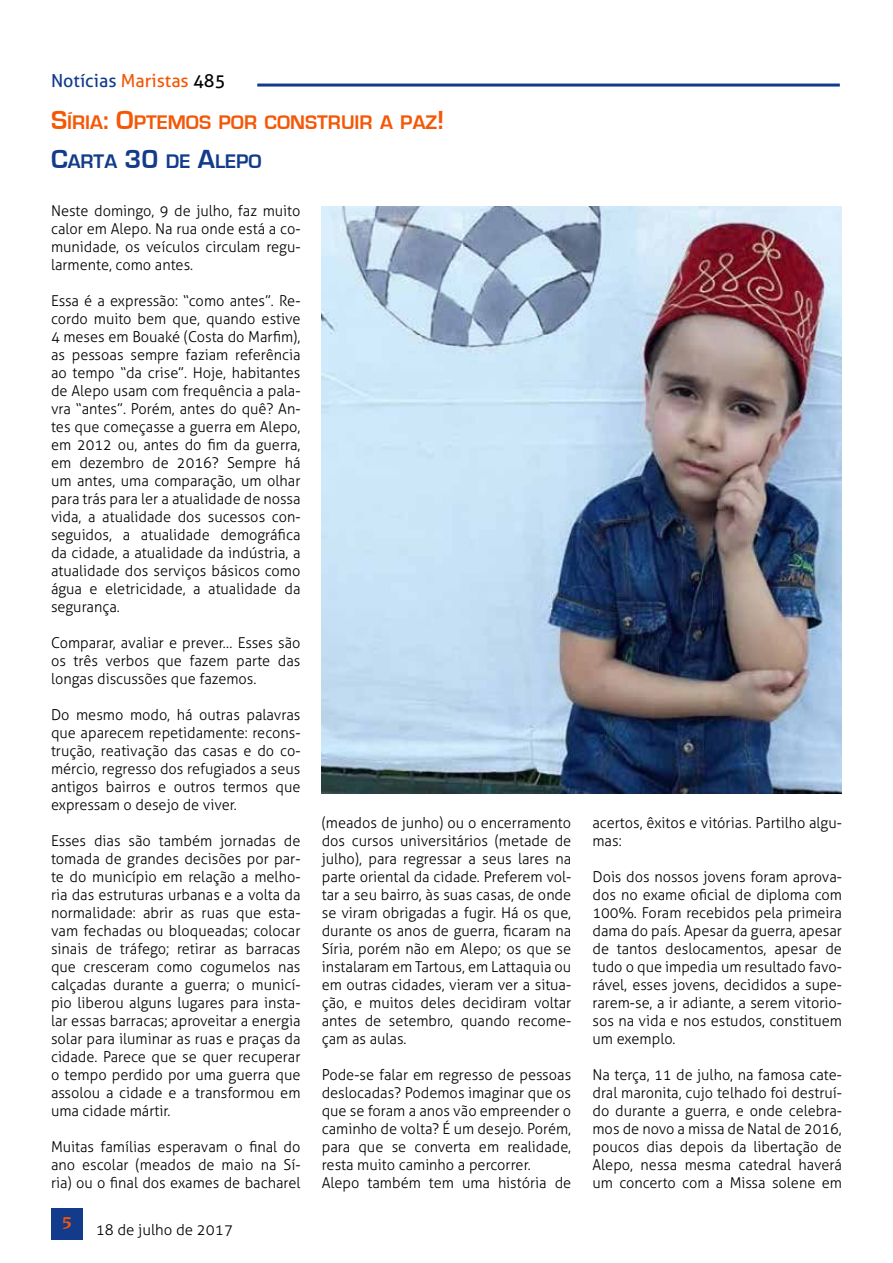
<style>
.page{position:relative;width:893px;height:1263px;background:#fff}
.page>*{position:absolute;margin:0;border:0;box-sizing:border-box;transform-origin:0 0}
.t1{font:700 20.25px/39.8px "Eurostile";color:#f45706}
.t2{font:18px "Aller";color:#123b8b}
.t3{font:700 18px "Novarese IT Cby BT";color:#f45706}
.t4{font:300 15px/18px "Aller";color:#000;text-align:justify}
.s1{color:#f45706}
.s2{color:#000}
.s3{font-size:27px}
.s4{font-size:27px;color:#123b8b}
.s5{color:#123b8b}
</style>
<div class="page">
<hr style="left:257px;top:84px;width:583px;height:3px;background:#123b8b">
<div style="left:51px;top:1208px;width:32px;height:31px;background:#123b8b"></div>
<img style="left:322px;top:206px;width:520px;height:587px">
<p class="t2" style="left:51px;top:69px;width:176px">Notícias <span class="s1">Maristas</span> <span class="s2">485</span></p>
<h1 class="t1" style="left:51px;top:102px;width:395px"><span class="s3">S</span>ÍRIA<span class="s3">: O</span>PTEMOS POR CONSTRUIR A PAZ<span class="s3">!<br></span><span class="s4">C</span><span class="s5">ARTA</span> <span class="s4">30</span> <span class="s5">DE</span> <span class="s4">A</span><span class="s5">LEPO</span></h1>
<p class="t4" style="left:51px;top:202px;width:251px">Neste domingo, 9 de julho, faz muito calor em Alepo. Na rua onde está a co&shy;munidade, os veículos circulam regu&shy;larmente, como antes.</p>
<p class="t4" style="left:51px;top:292px;width:251px">Essa é a expressão: “como antes”. Re&shy;cordo muito bem que, quando estive 4 meses em Bouaké (Costa do Marfim), as pessoas sempre faziam referência ao tempo “da crise”. Hoje, habitantes de Alepo usam com frequência a pala&shy;vra “antes”. Porém, antes do quê? An&shy;tes que começasse a guerra em Alepo, em 2012 ou, antes do fim da guerra, em dezembro de 2016? Sempre há um antes, uma comparação, um olhar para trás para ler a atualidade de nossa vida, a atualidade dos sucessos con&shy;seguidos, a atualidade demográfica da cidade, a atualidade da indústria, a atualidade dos serviços básicos como água e eletricidade, a atualidade da segurança.</p>
<p class="t4" style="left:51px;top:634px;width:251px">Comparar, avaliar e prever… Esses são os três verbos que fazem parte das longas discussões que fazemos.</p>
<p class="t4" style="left:51px;top:706px;width:251px">Do mesmo modo, há outras palavras que aparecem repetidamente: recons&shy;trução, reativação das casas e do co&shy;mércio, regresso dos refugiados a seus antigos bairros e outros termos que expressam o desejo de viver.</p>
<p class="t4" style="left:51px;top:832px;width:251px">Esses dias são também jornadas de tomada de grandes decisões por par&shy;te do município em relação a melho&shy;ria das estruturas urbanas e a volta da normalidade: abrir as ruas que esta&shy;vam fechadas ou bloqueadas; colocar sinais de tráfego; retirar as barracas que cresceram como cogumelos nas calçadas durante a guerra; o municí&shy;pio liberou alguns lugares para insta&shy;lar essas barracas; aproveitar a energia solar para iluminar as ruas e praças da cidade. Parece que se quer recuperar o tempo perdido por uma guerra que assolou a cidade e a transformou em uma cidade mártir.</p>
<p class="t4" style="left:51px;top:1138px;width:251px">Muitas famílias esperavam o final do ano escolar (meados de maio na Sí&shy;ria) ou o final dos exames de bacharel</p>
<p class="t4" style="left:322px;top:814px;width:251px">(meados de junho) ou o encerramento dos cursos universitários (metade de julho), para regressar a seus lares na parte oriental da cidade. Preferem vol&shy;tar a seu bairro, às suas casas, de onde se viram obrigadas a fugir. Há os que, durante os anos de guerra, ficaram na Síria, porém não em Alepo; os que se instalaram em Tartous, em Lattaquia ou em outras cidades, vieram ver a situa&shy;ção, e muitos deles decidiram voltar antes de setembro, quando recome&shy;çam as aulas.</p>
<p class="t4" style="left:322px;top:1066px;width:251px;text-align:left">Pode-se falar em regresso de pessoas deslocadas? Podemos imaginar que os que se foram a anos vão empreender o caminho de volta? É um desejo. Porém, para que se converta em realidade, resta muito caminho a percorrer.<br>Alepo também tem uma história de</p>
<p class="t3" style="left:62px;top:1212px;width:12px">5</p>
<p class="t4" style="left:96px;top:1220px;width:139px">18 de julho de 2017</p>
<p class="t4" style="left:592px;top:814px;width:251px">acertos, êxitos e vitórias. Partilho algu&shy;mas:</p>
<p class="t4" style="left:592px;top:868px;width:251px">Dois dos nossos jovens foram aprova&shy;dos no exame oficial de diploma com 100%. Foram recebidos pela primeira dama do país. Apesar da guerra, apesar de tantos deslocamentos, apesar de tudo o que impedia um resultado favo&shy;rável, esses jovens, decididos a supe&shy;rarem-se, a ir adiante, a serem vitorio&shy;sos na vida e nos estudos, constituem um exemplo.</p>
<p class="t4" style="left:592px;top:1066px;width:251px">Na terça, 11 de julho, na famosa cate&shy;dral maronita, cujo telhado foi destruí&shy;do durante a guerra, e onde celebra&shy;mos de novo a missa de Natal de 2016, poucos dias depois da libertação de Alepo, nessa mesma catedral haverá um concerto com a Missa solene em</p>
</div>
